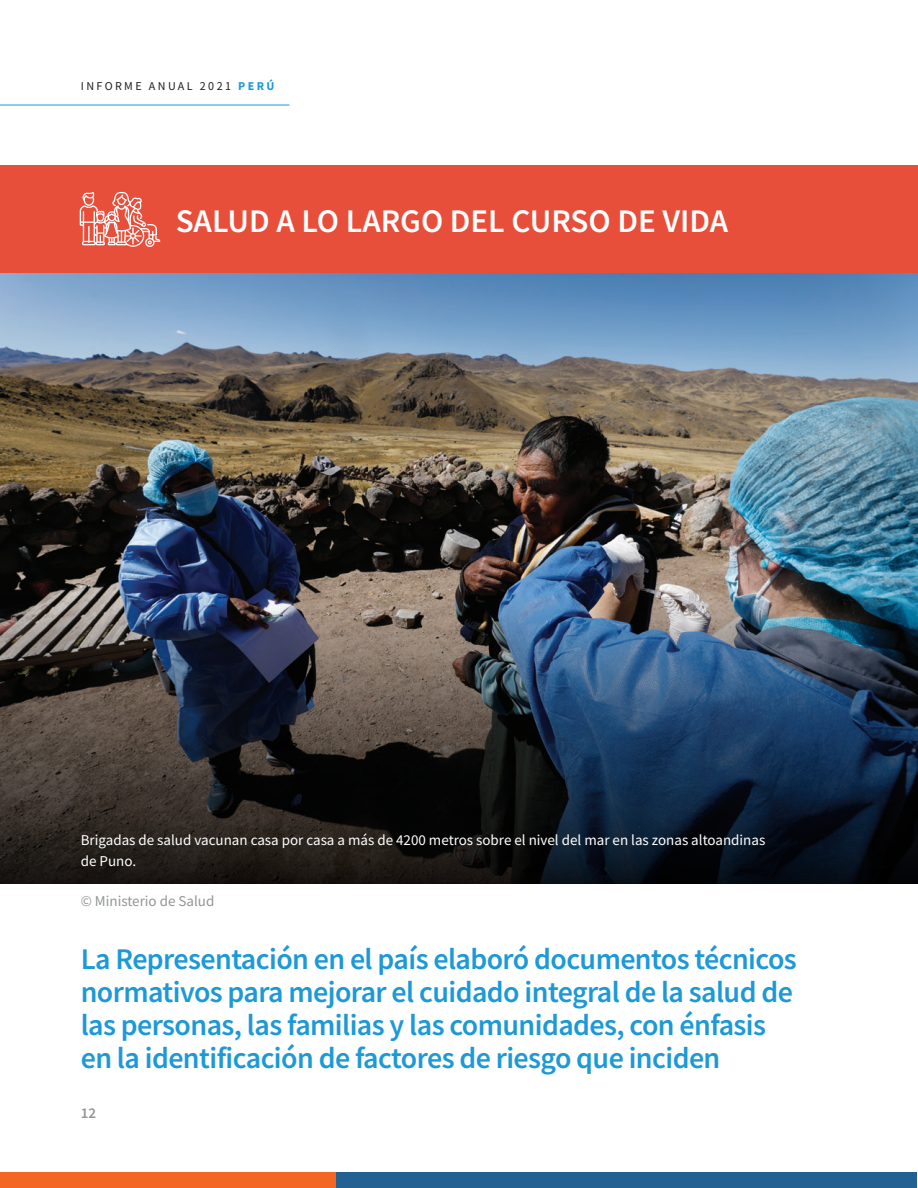
<style>
.page{position:relative;width:918px;height:1188px;background:#fff}
.page>*{position:absolute;margin:0;border:0;box-sizing:border-box;transform-origin:0 0}
.t1{font:600 33px "Source Sans Pro";color:#fff}
.t2{font:600 30px/33px "Source Sans Pro";letter-spacing:-.02em;color:#1d99d6}
.t3{font:15px/21px "Source Sans Pro";color:#fff}
.t4{font:15px "Source Sans Pro";color:#939598}
.t5{font:600 15px "Source Sans Pro";color:#939598}
.t6{font:12px "Source Sans Pro";letter-spacing:.2em;color:#231f20}
.s1{font-weight:700;color:#1d99d6}
</style>
<div class="page">
<div style="left:336px;top:1172px;width:581px;height:16px;background:#236193"></div>
<div style="left:0;top:1172px;width:336px;height:16px;background:#f36624"></div>
<hr style="left:0;top:105px;width:289px;height:1px;background:#1d99d6">
<img style="left:0;top:273px;width:918px;height:321px">
<img style="left:0;top:594px;width:918px;height:289px">
<div style="left:0;top:166px;width:918px;height:107px;background:#e84f3b"></div>
<svg style="left:80px;top:191px;width:81px;height:56px"></svg>
<p class="t6" style="left:81px;top:78px;width:195px">INFORME ANUAL 2021 <span class="s1">PERÚ</span></p>
<p class="t1" style="left:176px;top:199px;width:554px">SALUD A LO LARGO DEL CURSO DE VIDA</p>
<p class="t3" style="left:81px;top:829px;width:686px">Brigadas de salud vacunan casa por casa a más de 4200 metros sobre el nivel del mar en las zonas altoandinas de Puno.</p>
<p class="t4" style="left:81px;top:891px;width:135px">© Ministerio de Salud</p>
<p class="t2" style="left:81px;top:943px;width:717px">La Representación en el país elaboró documentos técnicos normativos para mejorar el cuidado integral de la salud de las personas, las familias y las comunidades, con énfasis en la identificación de factores de riesgo que inciden</p>
<p class="t5" style="left:81px;top:1104px;width:17px">12</p>
</div>
